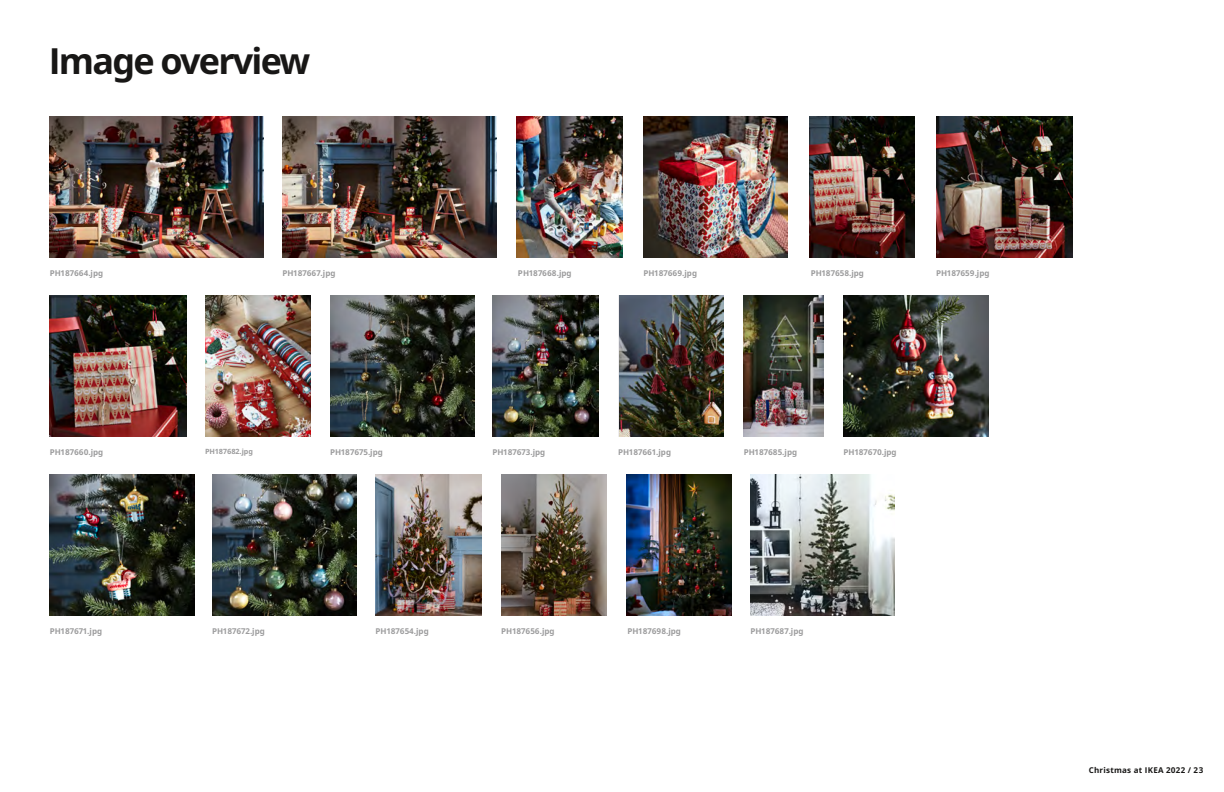
<style>
.page{position:relative;width:1224px;height:792px;background:#fff}
.page>*{position:absolute;margin:0;border:0;box-sizing:border-box;transform-origin:0 0}
.t1{font:700 36px "Noto IKEA Latin";letter-spacing:-.05em;color:#181716}
.t2{font:700 8px "Noto IKEA Latin";color:#9c9c9d}
.t3{font:700 8px "Noto IKEA Latin";letter-spacing:.03em;color:#181716}
.t4{font:700 7.2px "Noto IKEA Latin";color:#9c9c9d}
</style>
<div class="page">
<img style="left:517px;top:116px;width:105px;height:142px">
<img style="left:643px;top:116px;width:145px;height:142px">
<img style="left:50px;top:116px;width:213px;height:142px">
<img style="left:282px;top:116px;width:214px;height:142px">
<img style="left:844px;top:295px;width:144px;height:142px">
<img style="left:809px;top:116px;width:106px;height:142px">
<img style="left:936px;top:116px;width:137px;height:142px">
<img style="left:619px;top:295px;width:104px;height:142px">
<img style="left:744px;top:295px;width:79px;height:142px">
<img style="left:493px;top:295px;width:105px;height:141px">
<img style="left:330px;top:295px;width:144px;height:142px">
<img style="left:50px;top:295px;width:136px;height:142px">
<img style="left:205px;top:295px;width:106px;height:142px">
<img style="left:376px;top:474px;width:105px;height:142px">
<img style="left:501px;top:474px;width:106px;height:142px">
<img style="left:50px;top:474px;width:144px;height:142px">
<img style="left:212px;top:474px;width:145px;height:142px">
<img style="left:626px;top:474px;width:106px;height:142px">
<img style="left:750px;top:474px;width:145px;height:142px">
<h1 class="t1" style="left:49px;top:36px;width:263px">Image overview</h1>
<p class="t2" style="left:50px;top:267px;width:55px">PH187664.jpg</p>
<p class="t2" style="left:282px;top:267px;width:55px">PH187667.jpg</p>
<p class="t2" style="left:518px;top:267px;width:55px">PH187668.jpg</p>
<p class="t2" style="left:643px;top:267px;width:55px">PH187669.jpg</p>
<p class="t2" style="left:811px;top:267px;width:55px">PH187658.jpg</p>
<p class="t2" style="left:936px;top:267px;width:55px">PH187659.jpg</p>
<p class="t2" style="left:50px;top:446px;width:55px">PH187660.jpg</p>
<p class="t4" style="left:205px;top:446px;width:49px">PH187682.jpg</p>
<p class="t2" style="left:330px;top:446px;width:54px">PH187675.jpg</p>
<p class="t2" style="left:493px;top:446px;width:54px">PH187673.jpg</p>
<p class="t2" style="left:618px;top:446px;width:54px">PH187661.jpg</p>
<p class="t2" style="left:744px;top:446px;width:55px">PH187685.jpg</p>
<p class="t2" style="left:844px;top:446px;width:55px">PH187670.jpg</p>
<p class="t2" style="left:50px;top:625px;width:54px">PH187671.jpg</p>
<p class="t2" style="left:212px;top:625px;width:54px">PH187672.jpg</p>
<p class="t2" style="left:376px;top:625px;width:55px">PH187654.jpg</p>
<p class="t2" style="left:501px;top:625px;width:55px">PH187656.jpg</p>
<p class="t2" style="left:627px;top:625px;width:55px">PH187698.jpg</p>
<p class="t2" style="left:750px;top:625px;width:55px">PH187687.jpg</p>
<p class="t3" style="left:1089px;top:765px;width:116px">Christmas at IKEA 2022 / 23</p>
</div>
